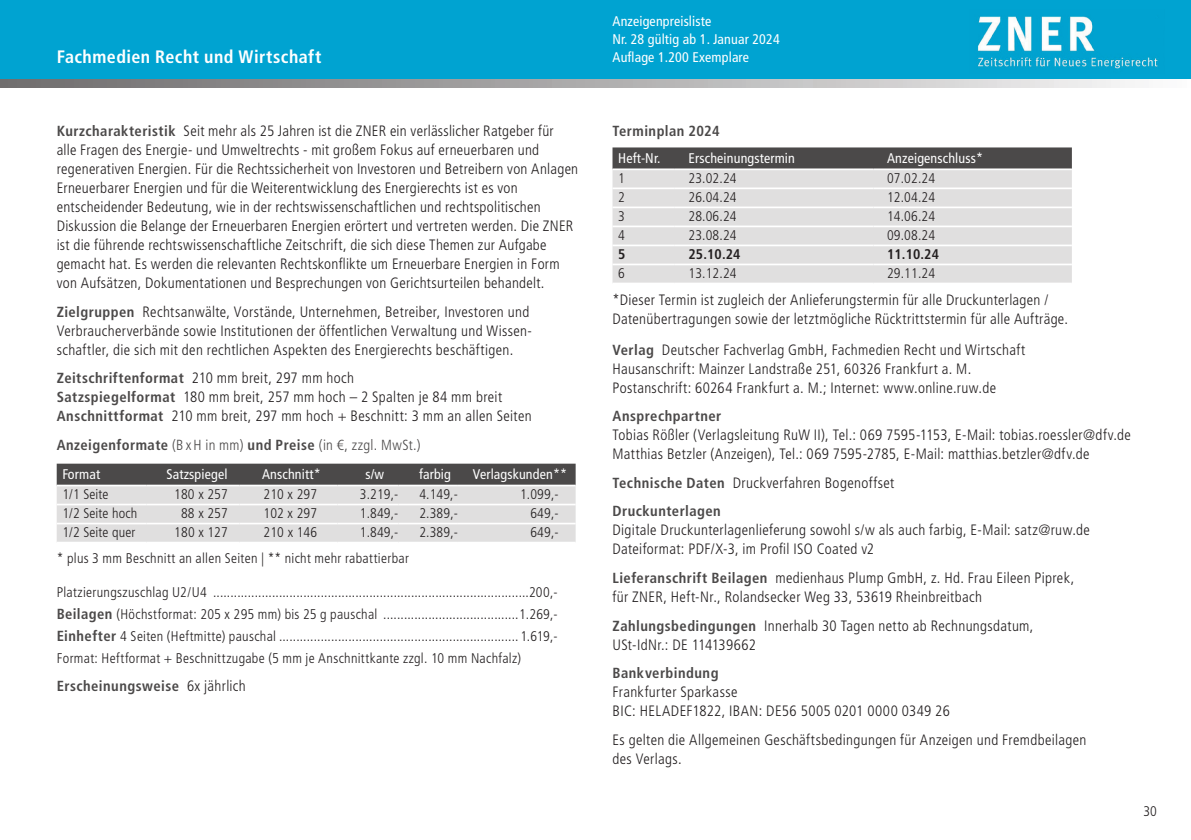
<style>
.page{position:relative;width:1191px;height:840px;background:#fff}
.page>*{position:absolute;margin:0;border:0;box-sizing:border-box;transform-origin:0 0}
.t1{font:700 condensed 18px "Frutiger LT Std";letter-spacing:.025em;color:#fff}
.t2{font:300 condensed 15px/19px "Frutiger LT Std";letter-spacing:.02em;color:#231f20}
.t3{font:700 condensed 14.6px "Frutiger LT Std";letter-spacing:.03em;color:#4b4949}
.t4{font:300 condensed 14.6px "Frutiger LT Std";letter-spacing:.02em;color:#4b4949}
.t5{font:300 condensed 14px/22px "Frutiger LT Std";letter-spacing:.01em;color:#231f20;text-align:justify}
.t6{font:condensed 14px/18px "Frutiger LT Std";letter-spacing:.01em;color:#fff}
.t7{font:700 condensed 14px "Frutiger LT Std";letter-spacing:.01em;color:#231f20}
.s1{font-weight:700;font-size:14.6px;color:#4b4949}
.s2{font-weight:700}
.s3{font-weight:300;font-size:15px;color:#231f20}
</style>
<div class="page">
<div style="left:0;top:0;width:1191px;height:79px;background:#00a3d1"></div>
<svg style="left:57px;top:463px;width:518px;height:78px;background:#b6b5b5"></svg>
<hr style="left:57px;top:484px;width:89px;height:2px;background:#fff">
<hr style="left:146px;top:484px;width:94px;height:2px;background:#fff">
<hr style="left:240px;top:484px;width:97px;height:2px;background:#fff">
<hr style="left:337px;top:484px;width:61px;height:2px;background:#fff">
<hr style="left:398px;top:484px;width:60px;height:2px;background:#fff">
<hr style="left:458px;top:484px;width:117px;height:2px;background:#fff">
<hr style="left:57px;top:503px;width:89px;height:2px;background:#fff">
<hr style="left:146px;top:503px;width:94px;height:2px;background:#fff">
<hr style="left:240px;top:503px;width:97px;height:2px;background:#fff">
<hr style="left:337px;top:503px;width:61px;height:2px;background:#fff">
<hr style="left:398px;top:503px;width:60px;height:2px;background:#fff">
<hr style="left:458px;top:503px;width:117px;height:2px;background:#fff">
<hr style="left:57px;top:522px;width:89px;height:2px;background:#fff">
<hr style="left:146px;top:522px;width:94px;height:2px;background:#fff">
<hr style="left:240px;top:522px;width:97px;height:2px;background:#fff">
<hr style="left:337px;top:522px;width:61px;height:2px;background:#fff">
<hr style="left:398px;top:522px;width:60px;height:2px;background:#fff">
<hr style="left:458px;top:522px;width:117px;height:2px;background:#fff">
<div style="left:612px;top:147px;width:459px;height:21px;background:#4b4949"></div>
<div style="left:612px;top:170px;width:459px;height:112px;background:#e0dfdf"></div>
<hr style="left:612px;top:187px;width:63px;height:2px;background:#fff">
<hr style="left:675px;top:187px;width:198px;height:2px;background:#fff">
<hr style="left:873px;top:187px;width:198px;height:2px;background:#fff">
<hr style="left:612px;top:206px;width:63px;height:2px;background:#fff">
<hr style="left:675px;top:206px;width:198px;height:2px;background:#fff">
<hr style="left:873px;top:206px;width:198px;height:2px;background:#fff">
<hr style="left:612px;top:225px;width:63px;height:2px;background:#fff">
<hr style="left:675px;top:225px;width:198px;height:2px;background:#fff">
<hr style="left:873px;top:225px;width:198px;height:2px;background:#fff">
<hr style="left:612px;top:244px;width:63px;height:2px;background:#fff">
<hr style="left:675px;top:244px;width:198px;height:2px;background:#fff">
<hr style="left:873px;top:244px;width:198px;height:2px;background:#fff">
<hr style="left:612px;top:263px;width:63px;height:2px;background:#fff">
<hr style="left:675px;top:263px;width:198px;height:2px;background:#fff">
<hr style="left:873px;top:263px;width:198px;height:2px;background:#fff">
<img style="left:977px;top:16px;width:181px;height:53px">
<svg style="left:0;top:79px;width:1125px;height:9px;background:#acabab"></svg>
<p class="t6" style="left:612px;top:12px;width:169px">Anzeigenpreisliste<br>Nr. 28 gültig ab 1. Januar 2024</p>
<p class="t1" style="left:57px;top:46px;width:266px">Fachmedien Recht und Wirtschaft</p>
<p class="t6" style="left:612px;top:48px;width:138px">Auflage 1.200 Exemplare</p>
<p class="t2" style="left:57px;top:122px;width:523px"><span class="s1">Kurzcharakteristik</span> Seit mehr als 25 Jahren ist die ZNER ein verlässlicher Ratgeber für<br>alle Fragen des Energie- und Umweltrechts - mit großem Fokus auf erneuerbaren und regenerativen Energien. Für die Rechtssicherheit von Investoren und Betreibern von Anlagen Erneuerbarer Energien und für die Weiterentwicklung des Energierechts ist es von<br>ent scheidender Bedeutung, wie in der rechtswissenschaftlichen und rechtspolitischen Diskussion die Belange der Erneuerbaren Energien erörtert und vertreten werden. Die ZNER ist die führende rechtswissenschaftliche Zeitschrift, die sich diese Themen zur Aufgabe gemacht hat. Es werden die relevanten Rechtskonflikte um Erneuerbare Energien in Form von Aufsätzen, Dokumentationen und Besprechungen von Gerichtsurteilen behandelt.</p>
<p class="t2" style="left:57px;top:302px;width:477px"><span class="s1">Zielgruppen</span> Rechtsanwälte, Vorstände, Unternehmen, Betreiber, Investoren und<br>Verbraucherverbände sowie Institutionen der öffentlichen Verwaltung und Wissen&shy;schaftler, die sich mit den rechtlichen Aspekten des Energierechts beschäftigen.</p>
<p class="t2" style="left:57px;top:369px;width:476px"><span class="s1">Zeitschriftenformat</span> 210 mm breit, 297 mm hoch<br><span class="s1">Satzspiegelformat</span> 180 mm breit, 257 mm hoch – 2 Spalten je 84 mm breit<br><span class="s1">Anschnittformat</span> 210 mm breit, 297 mm hoch + Beschnitt: 3 mm an allen Seiten</p>
<p class="t4" style="left:57px;top:436px;width:365px"><span class="s2">Anzeigenformate</span> (B x H in mm) <span class="s2">und Preise</span> (in €, zzgl. MwSt.)</p>
<p class="t6" style="left:62px;top:464px;width:39px">Format</p>
<p class="t6" style="left:166px;top:464px;width:62px">Satzspiegel</p>
<p class="t6" style="left:262px;top:464px;width:60px">Anschnitt*</p>
<p class="t6" style="left:365px;top:464px;width:20px">s/w</p>
<p class="t6" style="left:419px;top:464px;width:33px">farbig</p>
<p class="t6" style="left:473px;top:464px;width:96px">Verlagskunden**</p>
<p class="t5" style="left:62px;top:483px;width:48px">1/1 Seite</p>
<p class="t5" style="left:174px;top:483px;width:55px">180 x 257</p>
<p class="t5" style="left:263px;top:483px;width:55px">210 x 297</p>
<p class="t5" style="left:360px;top:483px;width:40px">3.219,-</p>
<p class="t5" style="left:419px;top:483px;width:40px">4.149,-</p>
<p class="t5" style="left:520px;top:483px;width:40px">1.099,-</p>
<p class="t5" style="left:62px;top:502px;width:76px">1/2 Seite hoch</p>
<p class="t5" style="left:181px;top:502px;width:48px">88 x 257</p>
<p class="t5" style="left:263px;top:502px;width:55px">102 x 297</p>
<p class="t5" style="left:360px;top:502px;width:40px">1.849,-</p>
<p class="t5" style="left:419px;top:502px;width:40px">2.389,-</p>
<p class="t5" style="left:530px;top:502px;width:30px">649,-</p>
<p class="t5" style="left:62px;top:521px;width:75px">1/2 Seite quer</p>
<p class="t5" style="left:174px;top:521px;width:55px">180 x 127</p>
<p class="t5" style="left:263px;top:521px;width:55px">210 x 146</p>
<p class="t5" style="left:360px;top:521px;width:40px">1.849,-</p>
<p class="t5" style="left:419px;top:521px;width:40px">2.389,-</p>
<p class="t5" style="left:530px;top:521px;width:30px">649,-</p>
<p class="t5" style="left:57px;top:547px;width:354px">* plus 3 mm Beschnitt an allen Seiten | ** nicht mehr rabattierbar</p>
<p class="t5" style="left:57px;top:580px;width:502px">Platzierungszuschlag U2/U4 ...........................................................................................200,- <span class="s1">Beilagen</span> (Höchstformat: 205 x 295 mm) bis 25 g pauschal .......................................1.269,- <span class="s1">Einhefter</span> 4 Seiten (Heftmitte) pauschal ..................................................................... 1.619,- Format: Heftformat + Beschnittzugabe (5 mm je Anschnittkante zzgl. 10 mm Nachfalz)</p>
<p class="t3" style="left:57px;top:677px;width:191px">Erscheinungsweise <span class="s3">6x jährlich</span></p>
<p class="t3" style="left:612px;top:122px;width:109px">Terminplan 2024</p>
<p class="t6" style="left:618px;top:149px;width:44px">Heft-Nr.</p>
<p class="t6" style="left:688px;top:149px;width:108px">Erscheinungstermin</p>
<p class="t6" style="left:887px;top:149px;width:97px">Anzeigenschluss*</p>
<p class="t5" style="left:618px;top:167px;width:8px">1</p>
<p class="t5" style="left:688px;top:167px;width:50px">23.02.24</p>
<p class="t5" style="left:887px;top:167px;width:50px">07.02.24</p>
<p class="t5" style="left:618px;top:186px;width:8px">2</p>
<p class="t5" style="left:688px;top:186px;width:50px">26.04.24</p>
<p class="t5" style="left:887px;top:186px;width:50px">12.04.24</p>
<p class="t5" style="left:618px;top:205px;width:8px">3</p>
<p class="t5" style="left:688px;top:205px;width:50px">28.06.24</p>
<p class="t5" style="left:887px;top:205px;width:50px">14.06.24</p>
<p class="t5" style="left:618px;top:224px;width:8px">4</p>
<p class="t5" style="left:688px;top:224px;width:50px">23.08.24</p>
<p class="t5" style="left:887px;top:224px;width:50px">09.08.24</p>
<p class="t7" style="left:618px;top:245px;width:9px">5</p>
<p class="t7" style="left:688px;top:245px;width:53px">25.10.24</p>
<p class="t7" style="left:887px;top:245px;width:53px">11.10.24</p>
<p class="t5" style="left:618px;top:262px;width:8px">6</p>
<p class="t5" style="left:688px;top:262px;width:50px">13.12.24</p>
<p class="t5" style="left:887px;top:262px;width:50px">29.11.24</p>
<p class="t2" style="left:612px;top:291px;width:457px">*Dieser Termin ist zugleich der Anlieferungstermin für alle Druckunterlagen /<br>Daten übertragungen sowie der letztmögliche Rücktrittstermin für alle Aufträge.</p>
<p class="t2" style="left:612px;top:340px;width:414px"><span class="s1">Verlag</span> Deutscher Fachverlag GmbH, Fachmedien Recht und Wirtschaft<br>Hausanschrift: Mainzer Landstraße 251, 60326 Frankfurt a. M.<br>Postanschrift: 60264 Frankfurt a. M.; Internet: www.online.ruw.de</p>
<p class="t3" style="left:612px;top:407px;width:110px">Ansprechpartner</p>
<p class="t2" style="left:612px;top:425px;width:520px">Tobias Rößler (Verlagsleitung RuW II), Tel.: 069 7595-1153, E-Mail: tobias.roessler@dfv.de<br>Matthias Betzler (Anzeigen), Tel.: 069 7595-2785, E-Mail: matthias.betzler@dfv.de</p>
<p class="t2" style="left:612px;top:473px;width:283px"><span class="s1">Technische Daten</span> Druckverfahren Bogenoffset</p>
<p class="t3" style="left:612px;top:502px;width:110px">Druckunterlagen</p>
<p class="t2" style="left:612px;top:520px;width:479px">Digitale Druckunterlagenlieferung sowohl s/w als auch farbig, E-Mail: satz@ruw.de<br>Dateiformat: PDF/X-3, im Profil ISO Coated v2</p>
<p class="t2" style="left:612px;top:568px;width:463px"><span class="s1">Lieferanschrift Beilagen</span> medienhaus Plump GmbH, z. Hd. Frau Eileen Piprek, für ZNER, Heft-Nr., Rolandsecker Weg 33, 53619 Rheinbreitbach</p>
<p class="t2" style="left:612px;top:615px;width:422px"><span class="s1">Zahlungsbedingungen</span> Innerhalb 30 Tagen netto ab Rechnungsdatum,<br>USt-IdNr.: DE 114139662</p>
<p class="t3" style="left:612px;top:664px;width:107px">Bankverbindung</p>
<p class="t2" style="left:612px;top:682px;width:339px">Frankfurter Sparkasse<br>BIC: HELADEF1822, IBAN: DE56 5005 0201 0000 0349 26</p>
<p class="t2" style="left:612px;top:729px;width:475px">Es gelten die Allgemeinen Geschäftsbedingungen für Anzeigen und Fremdbeilagen des Verlags.</p>
<p class="t5" style="left:1143px;top:800px;width:15px">30</p>
</div>
